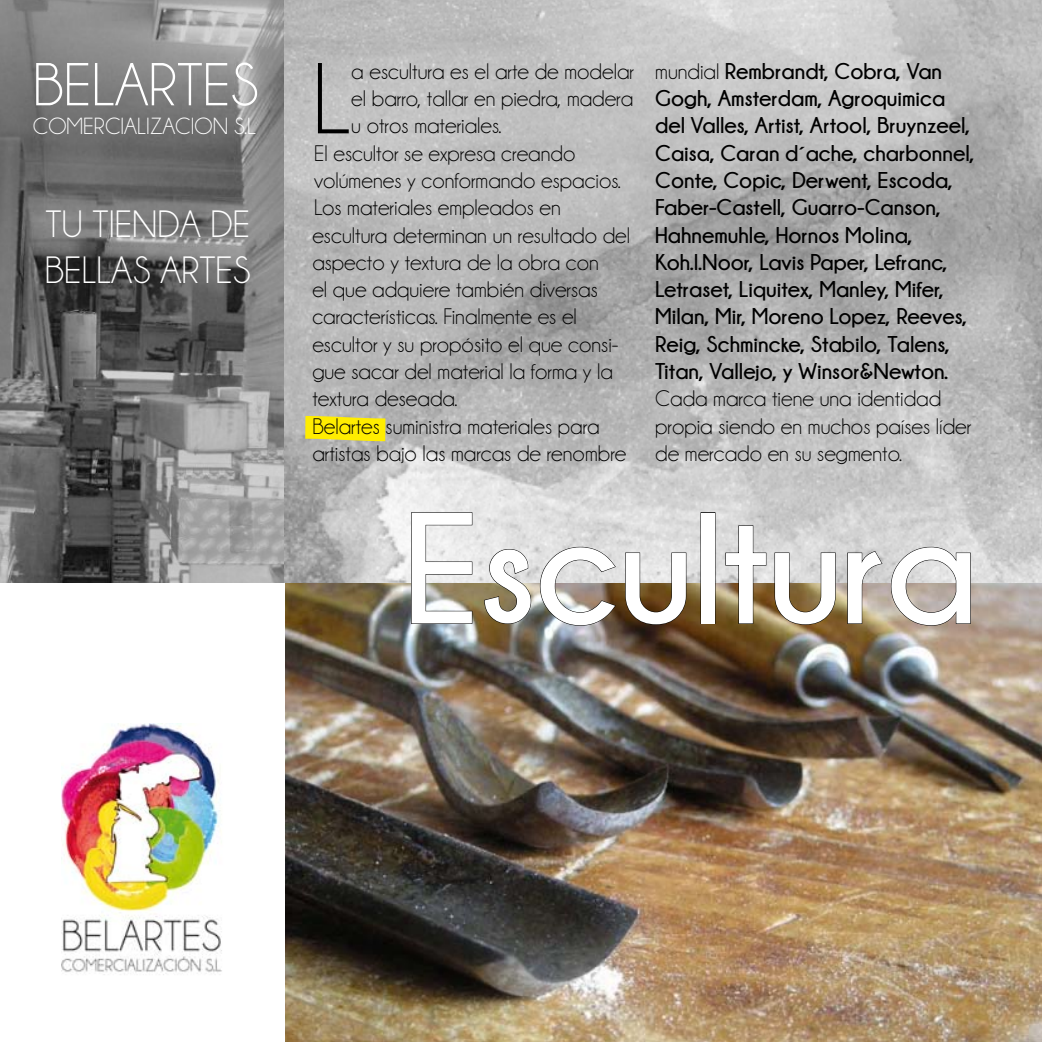
<style>
.page{position:relative;width:1042px;height:1042px;background:#fff}
.page>*{position:absolute;margin:0;border:0;box-sizing:border-box;transform-origin:0 0}
.t1{font:700 157.5px "Champagne&Limousines";color:#fff}
.t2{font:101.85px "Champagne&Limousines";color:#000}
.t3{font:61.25px "Champagne&Limousines";color:#fff}
.t4{font:38.5px/46.2px "Champagne&Limousines";color:#fff}
.t5{font:23.62px "Champagne&Limousines";color:#fff}
.t6{font:22.75px/27.3px "Champagne&Limousines";color:#000}
.t7{font:700 22.75px/27.3px "Champagne&Limousines";color:#000}
.s1{font-weight:400}
</style>
<div class="page">
<img style="left:0;top:0;width:283px;height:583px">
<img style="left:283px;top:0;width:759px;height:1042px">
<div style="left:0;top:583px;width:284px;height:459px;background:#fff"></div>
<img style="left:61px;top:723px;width:161px;height:252px">
<svg style="left:411px;top:512px;width:62px;height:112px"></svg>
<svg style="left:484px;top:548px;width:47px;height:76px"></svg>
<img style="left:539px;top:546px;width:77px;height:80px">
<svg style="left:625px;top:552px;width:62px;height:73px"></svg>
<div style="left:700px;top:512px;width:15px;height:112px;border:1px solid #000"></div>
<svg style="left:725px;top:525px;width:42px;height:99px"></svg>
<svg style="left:774px;top:552px;width:62px;height:73px"></svg>
<svg style="left:847px;top:550px;width:36px;height:74px"></svg>
<svg style="left:890px;top:546px;width:81px;height:80px"></svg>
<svg style="left:283px;top:404px;width:125px;height:48px"></svg>
<h3 class="t3" style="left:33px;top:54px;width:227px">BELARTES</h3>
<p class="t5" style="left:33px;top:114px;width:225px">COMERCIALIZACION S.L</p>
<h3 class="t4" style="left:45px;top:201px;width:208px">TU TIENDA DE<br>BELLAS ARTES</h3>
<h2 class="t2" style="left:312px;top:48px;width:40px">L</h2>
<p class="t6" style="left:351px;top:58px;width:284px">a escultura es el arte de modelar</p>
<p class="t6" style="left:351px;top:85px;width:283px">el barro, tallar en piedra, madera</p>
<p class="t6" style="left:351px;top:112px;width:152px">u otros materiales.</p>
<p class="t6" style="left:314px;top:140px;width:263px">El escultor se expresa creando</p>
<p class="t6" style="left:314px;top:167px;width:308px">volúmenes y conformando espacios.</p>
<p class="t6" style="left:314px;top:194px;width:248px">Los materiales empleados en</p>
<p class="t6" style="left:312px;top:221px;width:319px">escultura determinan un resultado del</p>
<p class="t6" style="left:312px;top:249px;width:288px">aspecto y textura de la obra con</p>
<p class="t6" style="left:312px;top:276px;width:287px">el que adquiere también diversas</p>
<p class="t6" style="left:312px;top:303px;width:266px">características. Finalmente es el</p>
<p class="t6" style="left:312px;top:331px;width:308px">escultor y su propósito el que consi-</p>
<p class="t6" style="left:312px;top:358px;width:302px">gue sacar del material la forma y la</p>
<p class="t6" style="left:312px;top:385px;width:147px">textura deseada.</p>
<p class="t6" style="left:312px;top:413px;width:289px">Belartes suministra materiales para</p>
<p class="t6" style="left:312px;top:440px;width:315px">artistas bajo las marcas de renombre</p>
<p class="t7" style="left:655px;top:57px;width:321px"><span class="s1">mundial</span> Rembrandt, Cobra, Van Gogh, Amsterdam, Agroquimica del Valles, Artist, Artool, Bruynzeel, Caisa, Caran d´ache, charbonnel, Conte, Copic, Derwent, Escoda, Faber-Castell, Guarro-Canson, Hahnemuhle, Hornos Molina, Koh.I.Noor, Lavis Paper, Lefranc, Letraset, Liquitex, Manley, Mifer, Milan, Mir, Moreno Lopez, Reeves, Reig, Schmincke, Stabilo, Talens, Titan, Vallejo, y Winsor&amp;Newton.</p>
<p class="t6" style="left:655px;top:385px;width:318px">Cada marca tiene una identidad propia siendo en muchos países líder de mercado en su segmento.</p>
<h1 class="t1" style="left:403px;top:482px;width:575px">Escultura</h1>
</div>
